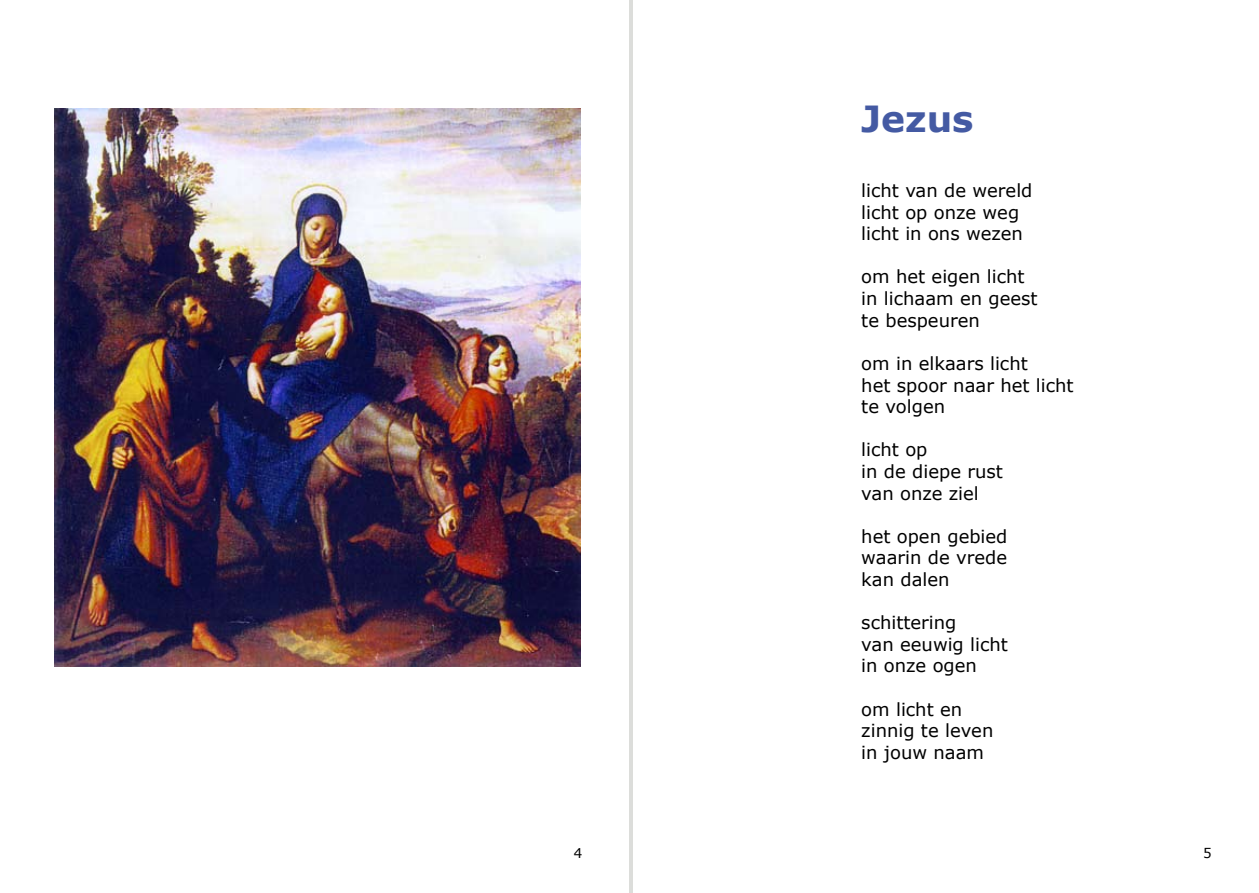
<style>
.page{position:relative;width:1259px;height:893px;background:#fff}
.page>*{position:absolute;margin:0;border:0;box-sizing:border-box;transform-origin:0 0}
.t1{font:700 36px "Verdana";color:#445aa3}
.t2{font:18px/21.6px "Verdana";color:#000}
.t3{font:13.5px "Verdana";color:#000}
</style>
<div class="page">
<hr style="left:631px;top:0;width:1px;height:893px;background:#babcb7">
<hr style="left:629px;top:0;width:1px;height:893px;background:#babcb7">
<img style="left:54px;top:108px;width:526px;height:559px">
<h1 class="t1" style="left:861px;top:96px;width:114px">Jezus</h1>
<p class="t2" style="left:861px;top:179px;width:173px">licht van de wereld licht op onze weg licht in ons wezen</p>
<p class="t2" style="left:861px;top:266px;width:178px">om het eigen licht in lichaam en geest te bespeuren</p>
<p class="t2" style="left:861px;top:352px;width:214px">om in elkaars licht<br>het spoor naar het licht te volgen</p>
<p class="t2" style="left:861px;top:438px;width:143px">licht op<br>in de diepe rust van onze ziel</p>
<p class="t2" style="left:861px;top:525px;width:148px;text-align:justify">het open gebied waarin de vrede kan dalen</p>
<p class="t2" style="left:861px;top:611px;width:148px">schittering<br>van eeuwig licht in onze ogen</p>
<p class="t2" style="left:861px;top:698px;width:134px">om licht en zinnig te leven in jouw naam</p>
<p class="t3" style="left:574px;top:844px;width:10px">4</p>
<p class="t3" style="left:1203px;top:844px;width:10px">5</p>
</div>
